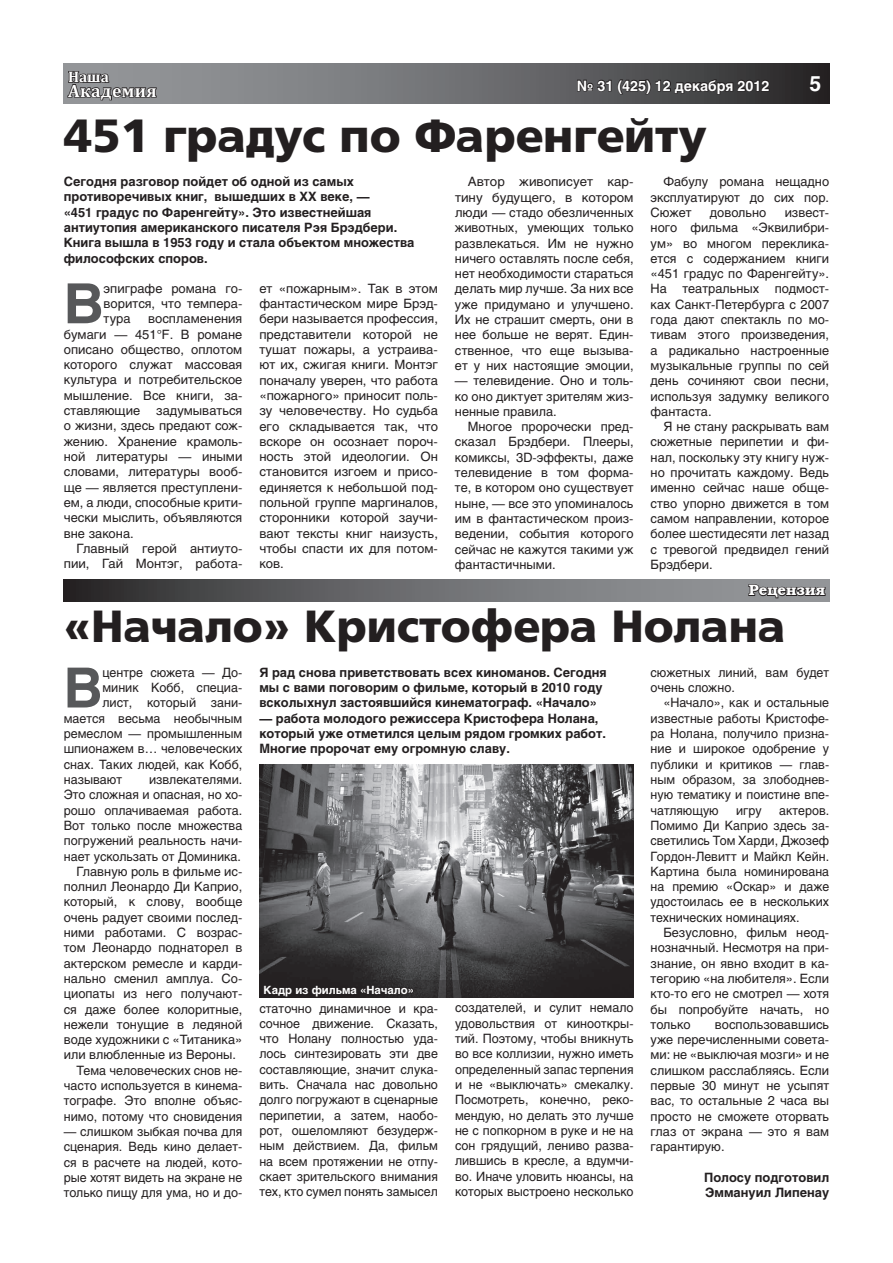
<style>
.page{position:relative;width:893px;height:1263px;background:#fff}
.page>*{position:absolute;margin:0;border:0;box-sizing:border-box;transform-origin:0 0}
.t1{font:700 54.9px "Helios";color:#57585a}
.t2{font:700 46.5px "AG Foreigner";color:#231f20}
.t3{font:700 45px "AG Foreigner";color:#231f20}
.t4{font:700 21px "Helios";color:#fff}
.t5{font:700 17.85px "Cambria";letter-spacing:.02em;color:#fff}
.t6{font:700 15.3px "Cambria";color:#fff}
.t7{font:600 15px "Bookman C";color:#fff}
.t8{font:700 14.25px "Helios";color:#fff}
.t9{font:12.75px/15.3px "Helios";color:#231f20;text-align:justify}
.t10{font:700 12.75px/15.3px "Helios";color:#231f20}
.t11{font:12.75px/15.3px "Helios";color:#231f20;text-align:justify;scale:1.04 1}
.t12{font:700 11.25px "Helios";color:#fff}
</style>
<div class="page">
<svg style="left:64px;top:64px;width:765px;height:39px;background:#6a6b6e"></svg>
<svg style="left:66px;top:70px;width:92px;height:31px;background:#6b6b6d"></svg>
<svg style="left:576px;top:77px;width:194px;height:18px;background:#3a393a"></svg>
<svg style="left:64px;top:580px;width:765px;height:22px;background:#656669"></svg>
<svg style="left:747px;top:579px;width:79px;height:23px;background:#6e6f71"></svg>
<img style="left:259px;top:764px;width:375px;height:216px">
<svg style="left:259px;top:980px;width:375px;height:18px;background:#2a2728"></svg>
<svg style="left:264px;top:983px;width:150px;height:14px;background:#252122"></svg>
<p class="t6" style="left:68px;top:66px;width:42px">Наша</p>
<h3 class="t5" style="left:68px;top:78px;width:90px">Академия</h3>
<p class="t8" style="left:577px;top:77px;width:194px">№ 31 (425) 12 декабря 2012</p>
<h3 class="t4" style="left:809px;top:71px;width:13px">5</h3>
<h2 class="t2" style="left:64px;top:110px;width:645px">451 градус по Фаренгейту</h2>
<p class="t10" style="left:64px;top:174px;width:352px">Сегодня разговор пойдет об одной из самых противоречивых книг, вышедших в ХХ веке, —<br>«451 градус по Фаренгейту». Это известнейшая антиутопия американского писателя Рэя Брэдбери.<br>Книга вышла в 1953 году и стала объектом множества философских споров.</p>
<h1 class="t1" style="left:64px;top:272px;width:41px">В</h1>
<p class="t9" style="left:104px;top:280px;width:140px">эпиграфе романа го&shy;ворится, что темпера&shy;тура</p>
<p class="t9" style="left:259px;top:281px;width:180px">ет «пожарным». Так в этом фантастическом мире Брэд&shy;бери называется профессия, представители которой не тушат пожары, а устраива&shy;ют их, сжигая книги. Монтэг поначалу уверен, что работа «пожарного» приносит поль&shy;зу человечеству. Но судьба его складывается так, что вскоре он осознает пороч&shy;ность этой идеологии. Он становится изгоем и присо&shy;единяется к небольшой под&shy;польной группе маргиналов, сторонники которой заучи&shy;вают тексты книг наизусть, чтобы спасти их для потом&shy;ков.</p>
<p class="t9" style="left:64px;top:311px;width:180px;text-indent:84px">воспламенения бумаги — 451°F. В романе описано общество, оплотом которого служат массовая культура и потребительское мышление. Все книги, за&shy;ставляющие</p>
<p class="t9" style="left:64px;top:403px;width:180px;text-indent:92px">задумываться о жизни, здесь предают сож&shy;жению. Хранение крамоль&shy;ной литературы — иными словами, литературы вооб&shy;ще — является преступлени&shy;ем, а люди, способные крити&shy;чески мыслить, объявляются вне закона.</p>
<p class="t9" style="left:64px;top:540px;width:180px;text-align:right">Главный герой антиуто&shy;пии, Гай Монтэг, работа-</p>
<p class="t11" style="left:455px;top:174px;width:173px;text-indent:13px">Автор живописует кар&shy;тину будущего, в котором люди — стадо обезличенных животных, умеющих только развлекаться. Им не нужно ничего оставлять после себя, нет необходимости стараться делать мир лучше. За них все уже придумано и улучшено.<br>Их не страшит смерть, они в нее больше не верят. Един&shy;ственное, что еще вызыва&shy;ет у них настоящие эмоции,</p>
<p class="t9" style="left:455px;top:373px;width:180px">— телевидение. Оно и толь&shy;ко оно диктует зрителям жиз&shy;ненные правила.</p>
<p class="t9" style="left:455px;top:419px;width:180px;text-indent:13px">Многое пророчески пред&shy;сказал Брэдбери. Плееры, комиксы, 3D-эффекты, даже телевидение в том форма&shy;те, в котором оно существует ныне, — все это упоминалось им в фантастическом произ&shy;ведении, события которого сейчас не кажутся такими уж фантастичными.</p>
<p class="t9" style="left:651px;top:174px;width:180px;text-indent:13px">Фабулу романа нещадно эксплуатируют до сих пор.<br>Сюжет</p>
<p class="t9" style="left:651px;top:205px;width:180px;text-indent:134px">извест&shy;ного фильма «Эквилибри&shy;ум» во многом переклика&shy;ется с содержанием книги «451 градус по Фаренгейту».<br>На театральных подмост&shy;ках Санкт-Петербурга с 2007 года дают спектакль по мо&shy;тивам этого произведения, а радикально настроенные музыкальные группы по сей день сочиняют свои песни, используя задумку великого фантаста.</p>
<p class="t9" style="left:651px;top:419px;width:180px;text-indent:13px">Я не стану раскрывать вам сюжетные перипетии и фи&shy;нал, поскольку эту книгу нуж&shy;но прочитать каждому. Ведь именно сейчас наше обще&shy;ство упорно движется в том самом направлении, которое более шестидесяти лет назад с тревогой предвидел гений Брэдбери.</p>
<p class="t7" style="left:749px;top:581px;width:78px">Рецензия</p>
<p class="t9" style="left:710px;top:205px;width:58px">довольно</p>
<h3 class="t3" style="left:64px;top:601px;width:723px">«Начало» Кристофера Нолана</h3>
<h1 class="t1" style="left:64px;top:656px;width:40px">В</h1>
<p class="t9" style="left:102px;top:665px;width:141px">центре сюжета — До-</p>
<p class="t9" style="left:102px;top:680px;width:141px">миник Кобб, специа-</p>
<p class="t9" style="left:102px;top:695px;width:141px">лист, который зани-</p>
<p class="t9" style="left:64px;top:710px;width:180px">мается весьма необычным</p>
<p class="t9" style="left:64px;top:726px;width:180px">ремеслом — промышленным</p>
<p class="t9" style="left:64px;top:741px;width:180px">шпионажем в… человеческих</p>
<p class="t9" style="left:64px;top:756px;width:180px">снах. Таких людей, как Кобб,</p>
<p class="t9" style="left:64px;top:772px;width:60px">называют</p>
<p class="t9" style="left:149px;top:772px;width:95px">извлекателями.</p>
<p class="t9" style="left:64px;top:787px;width:180px">Это сложная и опасная, но хо-</p>
<p class="t9" style="left:64px;top:802px;width:180px">рошо оплачиваемая работа.</p>
<p class="t9" style="left:64px;top:818px;width:180px">Вот только после множества</p>
<p class="t9" style="left:64px;top:833px;width:180px">погружений реальность начи-</p>
<p class="t9" style="left:64px;top:848px;width:179px">нает ускользать от Доминика.</p>
<p class="t9" style="left:77px;top:863px;width:167px">Главную роль в фильме ис-</p>
<p class="t9" style="left:64px;top:879px;width:180px">полнил Леонардо Ди Каприо,</p>
<p class="t9" style="left:64px;top:894px;width:180px">который, к слову, вообще</p>
<p class="t9" style="left:64px;top:909px;width:180px">очень радует своими послед-</p>
<p class="t9" style="left:64px;top:925px;width:180px">ними работами. С возрас-</p>
<p class="t9" style="left:64px;top:940px;width:180px">том Леонардо поднаторел в</p>
<p class="t9" style="left:64px;top:955px;width:180px">актерском ремесле и карди-</p>
<p class="t9" style="left:64px;top:971px;width:180px">нально сменил амплуа. Со-</p>
<p class="t9" style="left:64px;top:986px;width:180px">циопаты из него получают-</p>
<p class="t9" style="left:64px;top:1001px;width:180px">ся даже более колоритные,</p>
<p class="t9" style="left:64px;top:1016px;width:180px">нежели тонущие в ледяной</p>
<p class="t9" style="left:64px;top:1032px;width:180px">воде художники с «Титаника»</p>
<p class="t9" style="left:64px;top:1047px;width:174px">или влюбленные из Вероны.</p>
<p class="t9" style="left:77px;top:1062px;width:167px">Тема человеческих снов не-</p>
<p class="t9" style="left:64px;top:1078px;width:180px">часто используется в кинема-</p>
<p class="t9" style="left:64px;top:1093px;width:180px">тографе. Это вполне объяс-</p>
<p class="t9" style="left:64px;top:1108px;width:180px">нимо, потому что сновидения</p>
<p class="t9" style="left:64px;top:1124px;width:180px">— слишком зыбкая почва для сценария. Ведь кино делает&shy;ся в расчете на людей, кото&shy;рые хотят видеть на экране не только пищу для ума, но и до-</p>
<p class="t10" style="left:259px;top:665px;width:349px">Я рад снова приветствовать всех киноманов. Сегодня мы с вами поговорим о фильме, который в 2010 году всколыхнул застоявшийся кинематограф. «Начало»</p>
<p class="t10" style="left:259px;top:710px;width:348px">— работа молодого режиссера Кристофера Нолана, который уже отметился целым рядом громких работ.<br>Многие пророчат ему огромную славу.</p>
<p class="t12" style="left:264px;top:983px;width:152px">Кадр из фильма «Начало»</p>
<p class="t9" style="left:259px;top:1000px;width:180px">статочно динамичное и кра&shy;сочное движение. Сказать, что Нолану полностью уда&shy;лось синтезировать эти две составляющие, значит слука&shy;вить. Сначала нас довольно долго погружают в сценарные перипетии, а затем, наобо&shy;рот, ошеломляют безудерж&shy;ным действием. Да, фильм на всем протяжении не отпу&shy;скает зрительского внимания тех, кто сумел понять замысел</p>
<p class="t9" style="left:455px;top:1000px;width:180px">создателей, и сулит немало удовольствия от кинооткры&shy;тий. Поэтому, чтобы вникнуть во все коллизии, нужно иметь определенный запас терпения и не «выключать» смекалку.<br>Посмотреть, конечно, реко&shy;мендую, но делать это лучше не с попкорном в руке и не на сон грядущий, лениво разва&shy;лившись в кресле, а вдумчи&shy;во. Иначе уловить нюансы, на которых выстроено несколько</p>
<p class="t9" style="left:651px;top:665px;width:180px">сюжетных линий, вам будет очень сложно.</p>
<p class="t9" style="left:651px;top:695px;width:180px;text-indent:13px">«Начало», как и остальные известные работы Кристофе&shy;ра Нолана, получило призна&shy;ние и широкое одобрение у публики и критиков — глав&shy;ным образом, за злободнев&shy;ную тематику и поистине впе&shy;чатляющую</p>
<p class="t9" style="left:651px;top:802px;width:180px;text-indent:129px">актеров.<br>Помимо Ди Каприо здесь за&shy;светились Том Харди, Джозеф Гордон-Левитт и Майкл Кейн.<br>Картина была номинирована на премию «Оскар» и даже удостоилась ее в нескольких технических номинациях.</p>
<p class="t9" style="left:651px;top:925px;width:180px;text-indent:13px">Безусловно, фильм неод&shy;нозначный. Несмотря на при&shy;знание, он явно входит в ка&shy;тегорию «на любителя». Если кто-то его не смотрел — хотя бы попробуйте начать, но только</p>
<p class="t9" style="left:736px;top:802px;width:27px">игру</p>
<p class="t9" style="left:651px;top:1016px;width:180px;text-indent:64px">воспользовавшись уже перечисленными совета&shy;ми: не «выключая мозги» и не слишком расслабляясь. Если первые 30 минут не усыпят вас, то остальные 2 часа вы просто не сможете оторвать глаз от экрана — это я вам гарантирую.</p>
<p class="t10" style="left:704px;top:1170px;width:127px">Полосу подготовил<br>Эммануил Липенау</p>
</div>
